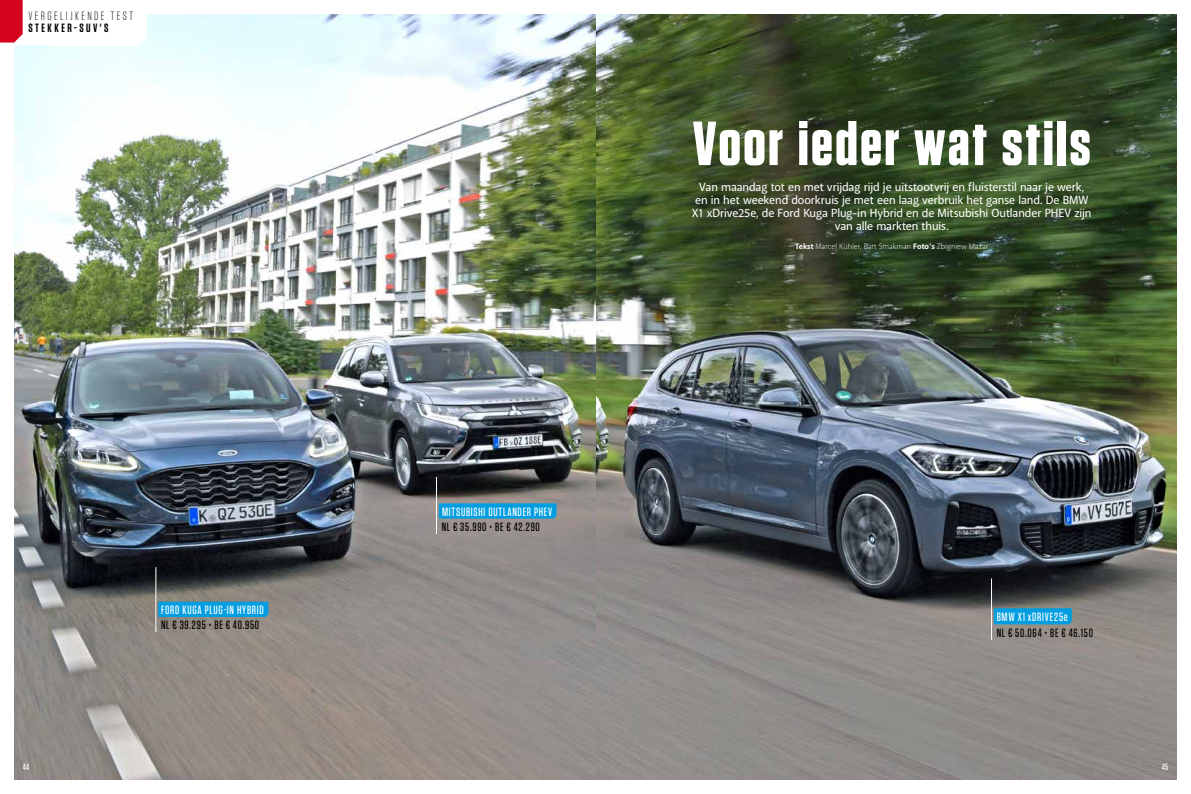
<style>
.page{position:relative;width:1191px;height:794px;background:#fff}
.page>*{position:absolute;margin:0;border:0;box-sizing:border-box;transform-origin:0 0}
.t1{font:700 62px "Tungsten";letter-spacing:.04em;color:#fff}
.t2{font:500 12px/13px "Akagi Pro";letter-spacing:-.01em;color:#fff;text-align:center}
.t3{font:500 12px "Tungsten";letter-spacing:.06em;color:#fff}
.t4{font:500 12px "Tungsten";letter-spacing:.06em;color:#000}
.t5{font:300 12px "Tungsten";letter-spacing:.2em;color:#000}
.t6{font:600 12px "Tungsten";letter-spacing:.21em;color:#000}
.t7{font:500 9px "Tungsten";color:#fff}
.t8{font:300 8px "Akagi Pro";color:#fff}
.s1{font-weight:700}
</style>
<div class="page">
<img style="left:595px;top:15px;width:581px;height:731px">
<svg style="left:14px;top:757px;width:581px;height:23px;fill:#958c85"></svg>
<img style="left:14px;top:15px;width:581px;height:742px">
<hr style="left:991px;top:578px;width:1px;height:61px;background:#fff">
<hr style="left:155px;top:567px;width:1px;height:65px;background:#fff">
<hr style="left:436px;top:477px;width:1px;height:57px;background:#fff">
<svg style="left:993px;top:608px;width:78px;height:16px"></svg>
<div style="left:158px;top:602px;width:110px;height:15px;background:#009ee0"></div>
<div style="left:439px;top:503px;width:117px;height:15px;background:#009ee0"></div>
<svg style="left:0;top:0;width:146px;height:45px"></svg>
<p class="t5" style="left:28px;top:10px;width:106px">VERGELIJKENDE TEST</p>
<p class="t6" style="left:28px;top:22px;width:82px">STEKKER-SUV'S</p>
<p class="t3" style="left:161px;top:604px;width:104px">FORD KUGA PLUG-IN HYBRID</p>
<p class="t4" style="left:161px;top:619px;width:100px">NL € 39.295 • BE € 40.950</p>
<p class="t3" style="left:442px;top:505px;width:112px">MITSUBISHI OUTLANDER PHEV</p>
<p class="t4" style="left:442px;top:520px;width:100px">NL € 35.990 • BE € 42.290</p>
<h1 class="t1" style="left:693px;top:110px;width:399px">Voor ieder wat stils</h1>
<p class="t2" style="left:692px;top:181px;width:401px">Van maandag tot en met vrijdag rijd je uitstootvrij en fluisterstil naar je werk, en in het weekend doorkruis je met een laag verbruik het ganse land. De BMW X1 xDrive25e, de Ford Kuga Plug-in Hybrid en de Mitsubishi Outlander PHEV zijn van alle markten thuis.</p>
<p class="t8" style="left:795px;top:241px;width:194px"><span class="s1">Tekst</span> Marcel Kühler, Bart Smakman <span class="s1">Foto‘s</span> Zbigniew Mazar</p>
<p class="t3" style="left:996px;top:610px;width:73px">BMW X1 xDRIVE25e</p>
<p class="t4" style="left:996px;top:626px;width:98px">NL € 50.064 • BE € 46.150</p>
<p class="t7" style="left:23px;top:761px;width:8px">44</p>
<p class="t7" style="left:1161px;top:761px;width:8px">45</p>
</div>
